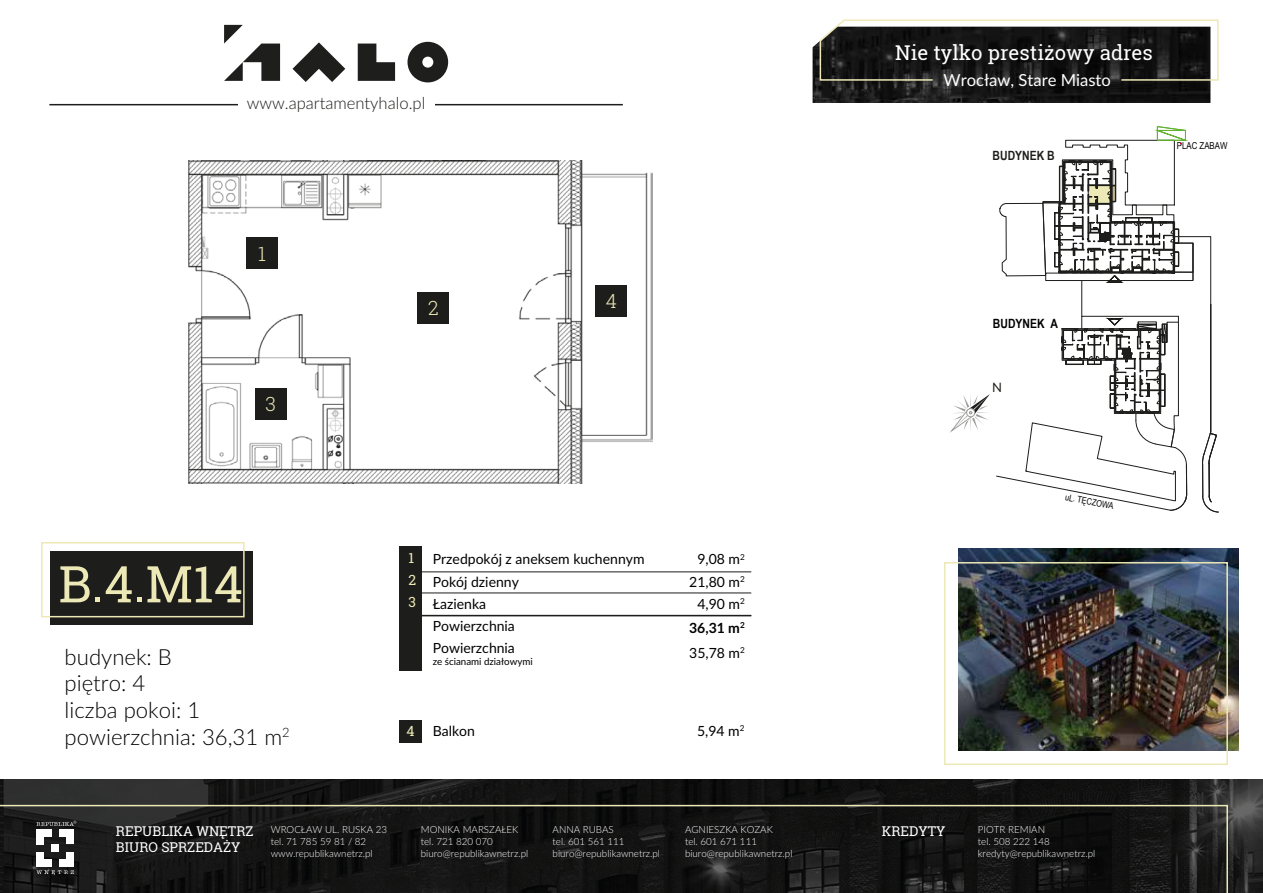
<style>
.page{position:relative;width:1263px;height:893px;background:#fff}
.page>*{position:absolute;margin:0;border:0;box-sizing:border-box;transform-origin:0 0}
.t1{font:50.7px "Roboto Slab";color:#ede9b6}
.t2{font:300 22.2px/26.5px "Lato";color:#000101}
.t3{font:20.4px "Roboto Slab";color:#fff}
.t4{font:300 19.5px "Roboto Slab";color:#ede9b6}
.t5{font:300 16.65px "Lato";color:#1d1d1b}
.t6{font:16.65px "Lato";color:#fff}
.t7{font:13.95px/22.4px "Lato";color:#000101}
.t8{font:700 13.95px/25px "Lato";color:#000101}
.t9{font:13.95px/22.4px "Roboto Slab";color:#ede9b6}
.t10{font:13.5px/16.2px "Roboto Slab";color:#fff}
.t11{font:13.05px "Lato";color:#1d1d1b}
.t12{font:700 12.75px "Arial Narrow";color:#010101}
.t13{font:700 12.75px "Arial Narrow";color:#1d1d1b}
.t14{font:300 9.75px/11.7px "Lato";color:#fff}
.t15{font:9.75px "Lato";color:#000101}
.t16{font:9.6px "Arial Narrow";color:#010101}
.t17{font:9px "Arial Narrow";color:#010101}
.s1{font-weight:400}
</style>
<div class="page">
<img style="left:189px;top:160px;width:464px;height:324px">
<img style="left:959px;top:548px;width:280px;height:202px">
<hr style="left:49px;top:104px;width:574px;height:1px;background:#1d1d1b">
<div style="left:238px;top:94px;width:196px;height:24px;background:#fff"></div>
<div style="left:400px;top:546px;width:22px;height:124px;background:#1d1d1b"></div>
<div style="left:400px;top:720px;width:22px;height:23px;background:#1d1d1b"></div>
<div style="left:51px;top:551px;width:202px;height:73px;background:#1d1d1b"></div>
<svg style="left:292px;top:42px;width:53px;height:40px"></svg>
<svg style="left:358px;top:44px;width:37px;height:37px"></svg>
<svg style="left:407px;top:42px;width:41px;height:40px"></svg>
<svg style="left:224px;top:25px;width:56px;height:56px"></svg>
<div style="left:418px;top:292px;width:31px;height:31px;background:#1d1d1b"></div>
<div style="left:247px;top:238px;width:31px;height:31px;background:#1d1d1b"></div>
<div style="left:255px;top:388px;width:31px;height:31px;background:#1d1d1b"></div>
<div style="left:596px;top:285px;width:31px;height:31px;background:#1d1d1b"></div>
<div style="left:41px;top:542px;width:204px;height:75px;border:2px solid #ede9b6"></div>
<hr style="left:400px;top:593px;width:351px;height:1px;background:#1d1d1b">
<hr style="left:400px;top:572px;width:351px;height:1px;background:#1d1d1b">
<hr style="left:400px;top:615px;width:351px;height:1px;background:#1d1d1b">
<svg style="left:813px;top:19px;width:406px;height:84px;background:#333331"></svg>
<div style="left:944px;top:562px;width:284px;height:203px;border:2px solid #ede9b6"></div>
<img style="left:0;top:780px;width:1263px;height:113px">
<svg style="left:0;top:805px;width:1228px;height:88px;background:#1a1a19"></svg>
<svg style="left:950px;top:126px;width:268px;height:386px"></svg>
<h3 class="t5" style="left:247px;top:91px;width:180px">www.apartamentyhalo.pl</h3>
<h3 class="t3" style="left:895px;top:38px;width:259px">Nie tylko prestiżowy adres</h3>
<h3 class="t6" style="left:943px;top:68px;width:169px">Wrocław, Stare Miasto</h3>
<h3 class="t13" style="left:993px;top:146px;width:64px">BUDYNEK B</h3>
<p class="t16" style="left:1177px;top:139px;width:52px">PLAC ZABAW</p>
<h3 class="t4" style="left:258px;top:240px;width:9px">1</h3>
<h3 class="t4" style="left:265px;top:391px;width:12px">3</h3>
<h1 class="t1" style="left:59px;top:549px;width:186px">B.4.M14</h1>
<h2 class="t2" style="left:65px;top:643px;width:227px">budynek: B<br>piętro: 4<br>liczba pokoi: 1 powierzchnia: 36,31 m<sup>2</sup></h2>
<h3 class="t4" style="left:428px;top:294px;width:12px">2</h3>
<h3 class="t4" style="left:606px;top:288px;width:13px">4</h3>
<h3 class="t9" style="left:408px;top:546px;width:9px">1<br>2<br>3</h3>
<h3 class="t7" style="left:689px;top:547px;width:57px;text-align:center">9,08 m<sup>2<br></sup>21,80 m<sup>2<br></sup>4,90 m<sup>2</sup></h3>
<h3 class="t8" style="left:689px;top:614px;width:57px">36,31 m<sup>2<br></sup><span class="s1">35,78 m</span><sup>2</sup></h3>
<h3 class="t7" style="left:433px;top:547px;width:213px">Przedpokój z aneksem kuchennym<br>Pokój dzienny<br>Łazienka<br>Powierzchnia<br>Powierzchnia</h3>
<p class="t15" style="left:433px;top:654px;width:101px">ze ścianami działowymi</p>
<h3 class="t9" style="left:407px;top:720px;width:10px">4</h3>
<h3 class="t7" style="left:433px;top:719px;width:44px">Balkon</h3>
<h3 class="t7" style="left:697px;top:719px;width:49px">5,94 m<sup>2</sup></h3>
<h3 class="t12" style="left:993px;top:314px;width:66px">BUDYNEK A</h3>
<h3 class="t11" style="left:992px;top:378px;width:11px">N</h3>
<p class="t17" style="left:1066px;top:490px;width:51px;rotate:11deg">uL. TĘCZOWA</p>
<h3 class="t10" style="left:116px;top:823px;width:139px">REPUBLIKA WNĘTRZ<br>BIURO SPRZEDAŻY</h3>
<p class="t14" style="left:271px;top:823px;width:118px">WROCŁAW UL. RUSKA 23 tel. 71 785 59 81 / 82 www.republikawnetrz.pl</p>
<p class="t14" style="left:685px;top:823px;width:109px">AGNIESZKA KOZAK<br>tel. 601 671 111 biuro@republikawnetrz.pl</p>
<p class="t14" style="left:421px;top:823px;width:109px">MONIKA MARSZAŁEK tel. 721 820 070 biuro@republikawnetrz.pl</p>
<p class="t14" style="left:553px;top:823px;width:109px">ANNA RUBAS<br>tel. 601 561 111 biuro@republikawnetrz.pl</p>
<p class="t14" style="left:978px;top:823px;width:119px">PIOTR REMIAN<br>tel. 508 222 148 kredyty@republikawnetrz.pl</p>
<h3 class="t10" style="left:882px;top:823px;width:65px">KREDYTY</h3>
</div>
